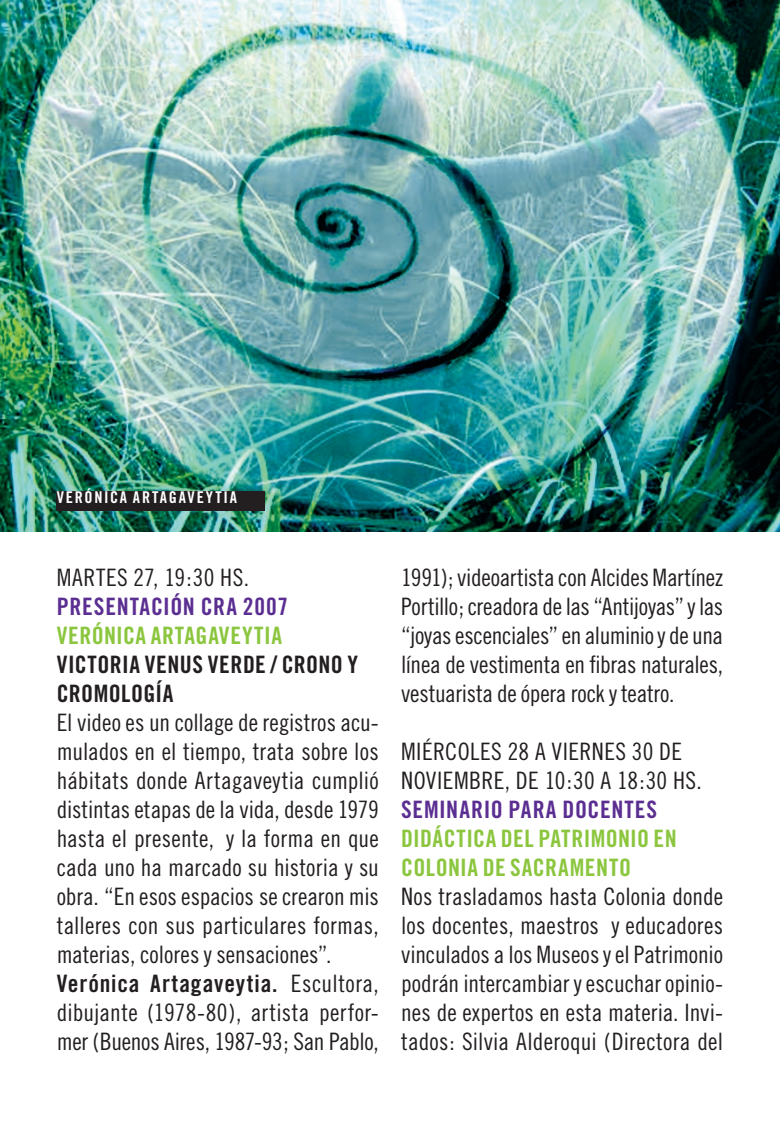
<style>
.page{position:relative;width:780px;height:1134px;background:#fff}
.page>*{position:absolute;margin:0;border:0;box-sizing:border-box;transform-origin:0 0}
.t1{font:24px/29px "Trade Gothic Cond Eighteen";color:#231f20;text-align:justify}
.t2{font:24px/29px "Trade Gothic Bold Cond Twenty";letter-spacing:.025em;color:#231f20}
.t3{font:24px/29px "Trade Gothic Bold Cond Twenty";letter-spacing:.02em;color:#8bc63e}
.t4{font:24px "Trade Gothic Bold Cond Twenty";letter-spacing:.03em;color:#5b2e91}
.t5{font:24px "Trade Gothic Cond Eighteen";letter-spacing:.02em;color:#231f20}
.t6{font:16.25px "Trade Gothic Bold Cond Twenty";letter-spacing:.11em;color:#fff}
.s1{font-family:"Trade Gothic Cond Eighteen"}
</style>
<div class="page">
<img style="left:0;top:0;width:780px;height:531px">
<div style="left:57px;top:491px;width:208px;height:19px;background:#231f20"></div>
<p class="t6" style="left:57px;top:487px;width:182px">VERÓNICA ARTAGAVEYTIA</p>
<p class="t5" style="left:57px;top:563px;width:194px">MARTES 27, 19:30 HS.</p>
<p class="t4" style="left:57px;top:592px;width:233px">PRESENTACIÓN CRA 2007</p>
<p class="t3" style="left:57px;top:621px;width:227px">VERÓNICA ARTAGAVEYTIA</p>
<p class="t2" style="left:57px;top:650px;width:303px">VICTORIA VENUS VERDE / CRONO Y<br>CROMOLOGÍA</p>
<p class="t1" style="left:57px;top:707px;width:324px">El video es un collage de registros acu&shy;mulados en el tiempo, trata sobre los hábitats donde Artagaveytia cumplió distintas etapas de la vida, desde 1979 hasta el presente, y la forma en que cada uno ha marcado su historia y su obra. “En esos espacios se crearon mis talleres con sus particulares formas, materias, colores y sensaciones”.</p>
<p class="t2" style="left:57px;top:969px;width:323px">Verónica Artagaveytia. <span class="s1">Escultora,</span></p>
<p class="t1" style="left:57px;top:997px;width:323px">dibujante (1978-80), artista perfor&shy;mer (Buenos Aires, 1987-93; San Pablo,</p>
<p class="t1" style="left:401px;top:563px;width:323px">1991); videoartista con Alcides Martínez Portillo; creadora de las “Antijoyas” y las “joyas escenciales” en aluminio y de una línea de vestimenta en fibras naturales, vestuarista de ópera rock y teatro.</p>
<p class="t1" style="left:401px;top:737px;width:302px">MIÉRCOLES 28 A VIERNES 30 DE<br>NOVIEMBRE, DE 10:30 A 18:30 HS.</p>
<p class="t4" style="left:401px;top:795px;width:257px">SEMINARIO PARA DOCENTES</p>
<p class="t3" style="left:401px;top:824px;width:277px">DIDÁCTICA DEL PATRIMONIO EN<br>COLONIA DE SACRAMENTO</p>
<p class="t1" style="left:401px;top:882px;width:323px">Nos trasladamos hasta Colonia donde los docentes, maestros y educadores vinculados a los Museos y el Patrimonio podrán intercambiar y escuchar opinio&shy;nes de expertos en esta materia. Invi&shy;tados: Silvia Alderoqui (Directora del</p>
</div>
